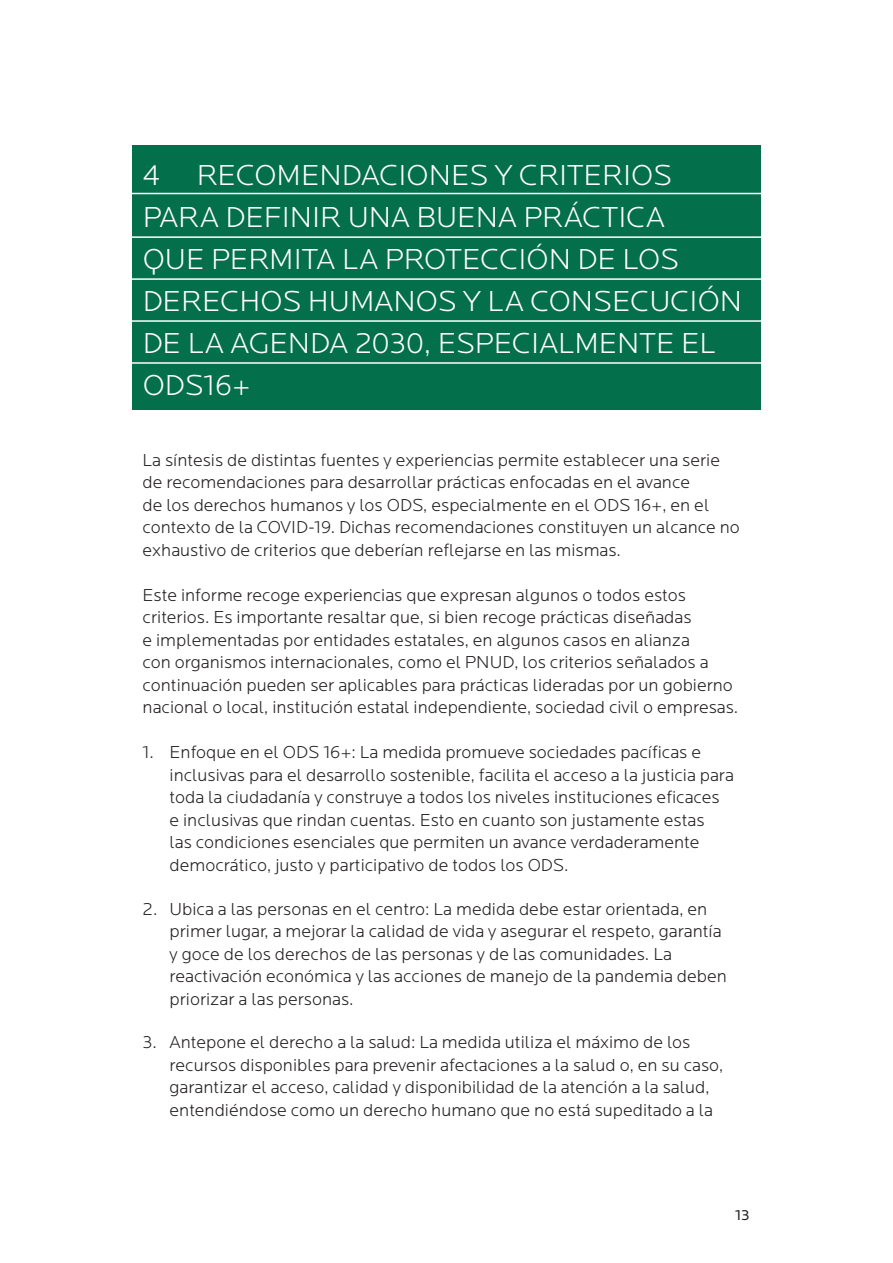
<style>
.page{position:relative;width:893px;height:1263px;background:#fff}
.page>*{position:absolute;margin:0;border:0;box-sizing:border-box;transform-origin:0 0}
.Locator_H1{font:300 30px/42px "Locator";color:#fff}
.Normal_text_new{font:300 18px/22.5px "Locator";color:#231f20}
.t1{font:15px "Locator";color:#231f20}
</style>
<div class="page">
<div style="left:133px;top:146px;width:628px;height:264px;background:#046f4b"></div>
<hr style="left:118px;top:193px;width:650px;height:1px;background:#fff">
<hr style="left:118px;top:278px;width:650px;height:2px;background:#fff">
<hr style="left:118px;top:320px;width:650px;height:2px;background:#fff">
<hr style="left:118px;top:362px;width:650px;height:2px;background:#fff">
<hr style="left:118px;top:236px;width:650px;height:2px;background:#fff">
<h1 class="Locator_H1" style="left:143px;top:155px;width:601px">4 RECOMENDACIONES Y CRITERIOS<br>PARA DEFINIR UNA BUENA PRÁCTICA<br>QUE PERMITA LA PROTECCIÓN DE LOS<br>DERECHOS HUMANOS Y LA CONSECUCIÓN<br>DE LA AGENDA 2030, ESPECIALMENTE EL<br>ODS16+</h1>
<p class="Normal_text_new" style="left:143px;top:449px;width:599px">La síntesis de distintas fuentes y experiencias permite establecer una serie de recomendaciones para desarrollar prácticas enfocadas en el avance<br>de los derechos humanos y los ODS, especialmente en el ODS 16+, en el contexto de la COVID-19. Dichas recomendaciones constituyen un alcance no exhaustivo de criterios que deberían reflejarse en las mismas.</p>
<p class="Normal_text_new" style="left:143px;top:584px;width:597px">Este informe recoge experiencias que expresan algunos o todos estos criterios. Es importante resaltar que, si bien recoge prácticas diseñadas<br>e implementadas por entidades estatales, en algunos casos en alianza<br>con organismos internacionales, como el PNUD, los criterios señalados a continuación pueden ser aplicables para prácticas lideradas por un gobierno nacional o local, institución estatal independiente, sociedad civil o empresas.</p>
<p class="Normal_text_new" style="left:170px;top:742px;width:566px;text-indent:-27px">1. Enfoque en el ODS 16+: La medida promueve sociedades pacíficas e inclusivas para el desarrollo sostenible, facilita el acceso a la justicia para toda la ciudadanía y construye a todos los niveles instituciones eficaces e inclusivas que rindan cuentas. Esto en cuanto son justamente estas<br>las condiciones esenciales que permiten un avance verdaderamente democrático, justo y participativo de todos los ODS.</p>
<p class="Normal_text_new" style="left:170px;top:898px;width:559px;text-indent:-27px">2. Ubica a las personas en el centro: La medida debe estar orientada, en primer lugar, a mejorar la calidad de vida y asegurar el respeto, garantía y goce de los derechos de las personas y de las comunidades. La reactivación económica y las acciones de manejo de la pandemia deben priorizar a las personas.</p>
<p class="Normal_text_new" style="left:170px;top:1032px;width:555px;text-indent:-27px">3. Antepone el derecho a la salud: La medida utiliza el máximo de los recursos disponibles para prevenir afectaciones a la salud o, en su caso, garantizar el acceso, calidad y disponibilidad de la atención a la salud, entendiéndose como un derecho humano que no está supeditado a la</p>
<p class="t1" style="left:735px;top:1207px;width:16px">13</p>
</div>
